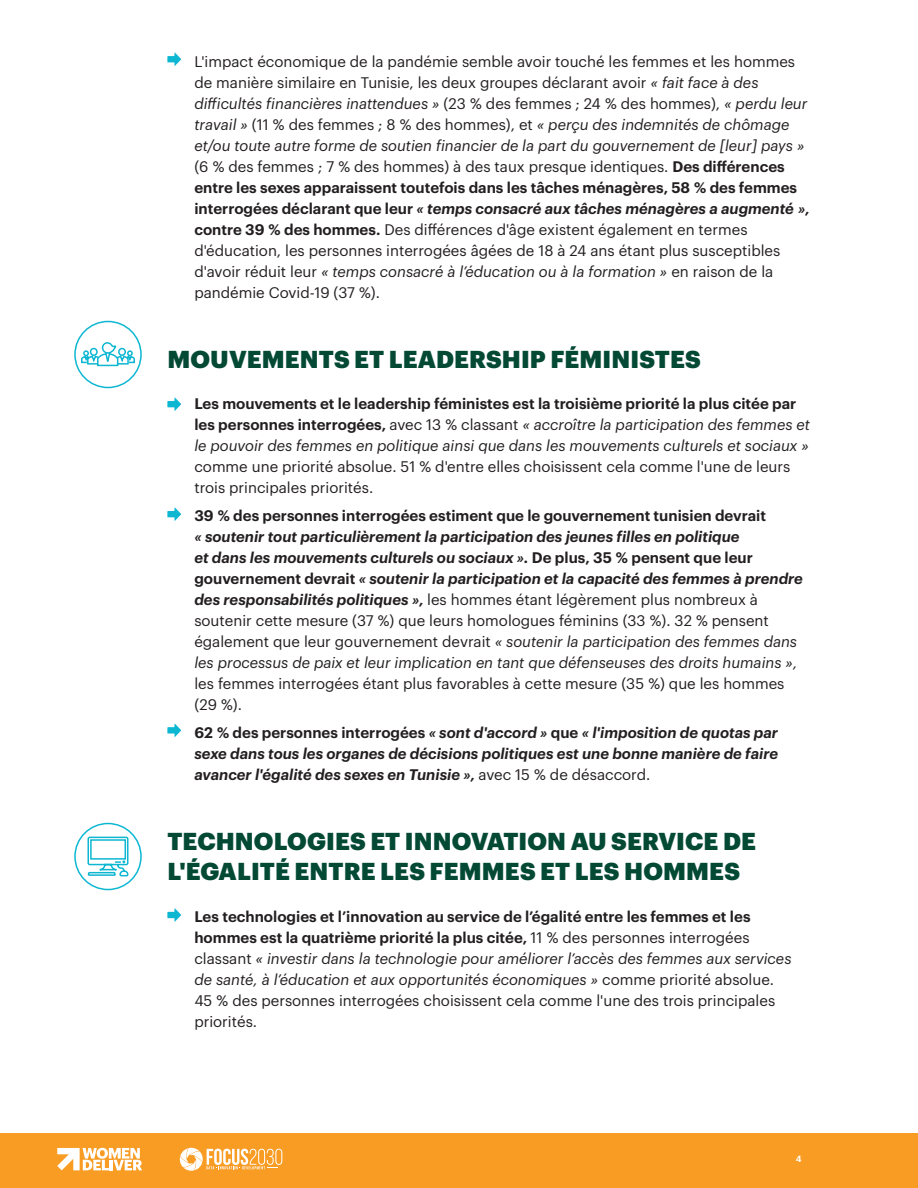
<style>
.page{position:relative;width:918px;height:1188px;background:#fff}
.page>*{position:absolute;margin:0;border:0;box-sizing:border-box;transform-origin:0 0}
.Subhead{font:900 24px/30px "Graphik";letter-spacing:.005em;color:#034933}
.Body{font:15px/21px "Graphik";color:#231f20}
.Body-2{font:italic 600 15px/21px "Graphik";color:#231f20;text-align:justify}
.Body-3{font:600 8.7px "Graphik";color:#fff}
.s1{font-style:italic}
.s2{font-weight:600}
.s3{font-weight:600;font-style:italic}
.s4{font-style:normal}
.s5{font-weight:400;font-style:normal}
</style>
<div class="page">
<div style="left:0;top:1133px;width:918px;height:55px;background:#f89c24"></div>
<svg style="left:179px;top:1148px;width:103px;height:23px"></svg>
<svg style="left:57px;top:1148px;width:85px;height:22px"></svg>
<svg style="left:167px;top:52px;width:14px;height:14px"></svg>
<svg style="left:167px;top:507px;width:14px;height:14px"></svg>
<svg style="left:167px;top:908px;width:14px;height:14px"></svg>
<svg style="left:167px;top:723px;width:14px;height:14px"></svg>
<svg style="left:80px;top:342px;width:56px;height:32px"></svg>
<div style="left:74px;top:321px;width:68px;height:67px;border:2px solid #0db7d2;border-radius:50%"></div>
<svg style="left:167px;top:397px;width:14px;height:14px"></svg>
<svg style="left:87px;top:836px;width:42px;height:41px"></svg>
<div style="left:74px;top:823px;width:68px;height:67px;border:2px solid #0db7d2;border-radius:50%"></div>
<p class="Body" style="left:194px;top:49px;width:617px">L'impact économique de la pandémie semble avoir touché les femmes et les hommes de manière similaire en Tunisie, les deux groupes déclarant avoir <span class="s1">« fait face à des difficultés financières inattendues »</span> (23 % des femmes ; 24 % des hommes), <span class="s1">« perdu leur travail »</span> (11 % des femmes ; 8 % des hommes), et <span class="s1">« perçu des indemnités de chômage et/ou toute autre forme de soutien financier de la part du gouvernement de [leur] pays » </span>(6 % des femmes ; 7 % des hommes) à des taux presque identiques. <span class="s2">Des différences entre les sexes apparaissent toutefois dans les tâches ménagères, 58 % des femmes interrogées déclarant que leur</span> <span class="s3">« temps consacré aux tâches ménagères a augmenté », </span><span class="s2">contre 39 % des hommes.</span> Des différences d'âge existent également en termes d'éducation, les personnes interrogées âgées de 18 à 24 ans étant plus susceptibles d'avoir réduit leur <span class="s1">« temps consacré à l’éducation ou à la formation »</span> en raison de la pandémie Covid-19 (37 %).</p>
<p class="Subhead" style="left:167px;top:342px;width:535px">MOUVEMENTS ET LEADERSHIP FÉMINISTES</p>
<p class="Body" style="left:194px;top:392px;width:617px"><span class="s2">Les mouvements et le leadership féministes est la troisième priorité la plus citée par les personnes interrogées,</span> avec 13 % classant <span class="s1">« accroître la participation des femmes et le pouvoir des femmes en politique ainsi que dans les mouvements culturels et sociaux » </span>comme une priorité absolue. 51 % d'entre elles choisissent cela comme l'une de leurs trois principales priorités.</p>
<p class="Body" style="left:194px;top:504px;width:610px"><span class="s2">39 % des personnes interrogées estiment que le gouvernement tunisien devrait<br></span><span class="s3">« soutenir tout particulièrement la participation des jeunes filles en politique<br>et dans les mouvements culturels ou sociaux ».</span> <span class="s2">De plus, 35 % pensent que leur gouvernement devrait</span> <span class="s3">« soutenir la participation et la capacité des femmes à prendre des responsabilités politiques »,</span> les hommes étant légèrement plus nombreux à soutenir cette mesure (37 %) que leurs homologues féminins (33 %). 32 % pensent également que leur gouvernement devrait <span class="s1">« soutenir la participation des femmes dans les processus de paix et leur implication en tant que défenseuses des droits humains », </span>les femmes interrogées étant plus favorables à cette mesure (35 %) que les hommes (29 %).</p>
<p class="Body-2" style="left:194px;top:721px;width:585px"><span class="s4">62 % des personnes interrogées</span> « sont d'accord » <span class="s4">que</span> « l'imposition de quotas par sexe dans tous les organes de décisions politiques est une bonne manière de faire avancer l'égalité des sexes en Tunisie », <span class="s5">avec 15 % de désaccord.</span></p>
<p class="Subhead" style="left:167px;top:824px;width:590px">TECHNOLOGIES ET INNOVATION AU SERVICE DE<br>L'ÉGALITÉ ENTRE LES FEMMES ET LES HOMMES</p>
<p class="Body" style="left:194px;top:904px;width:599px"><span class="s2">Les technologies et l’innovation au service de l’égalité entre les femmes et les hommes est la quatrième priorité la plus citée,</span> 11 % des personnes interrogées classant <span class="s1">« investir dans la technologie pour améliorer l’accès des femmes aux services de santé, à l’éducation et aux opportunités économiques »</span> comme priorité absolue.<br>45 % des personnes interrogées choisissent cela comme l'une des trois principales priorités.</p>
<p class="Body-3" style="left:796px;top:1152px;width:7px">4</p>
</div>
